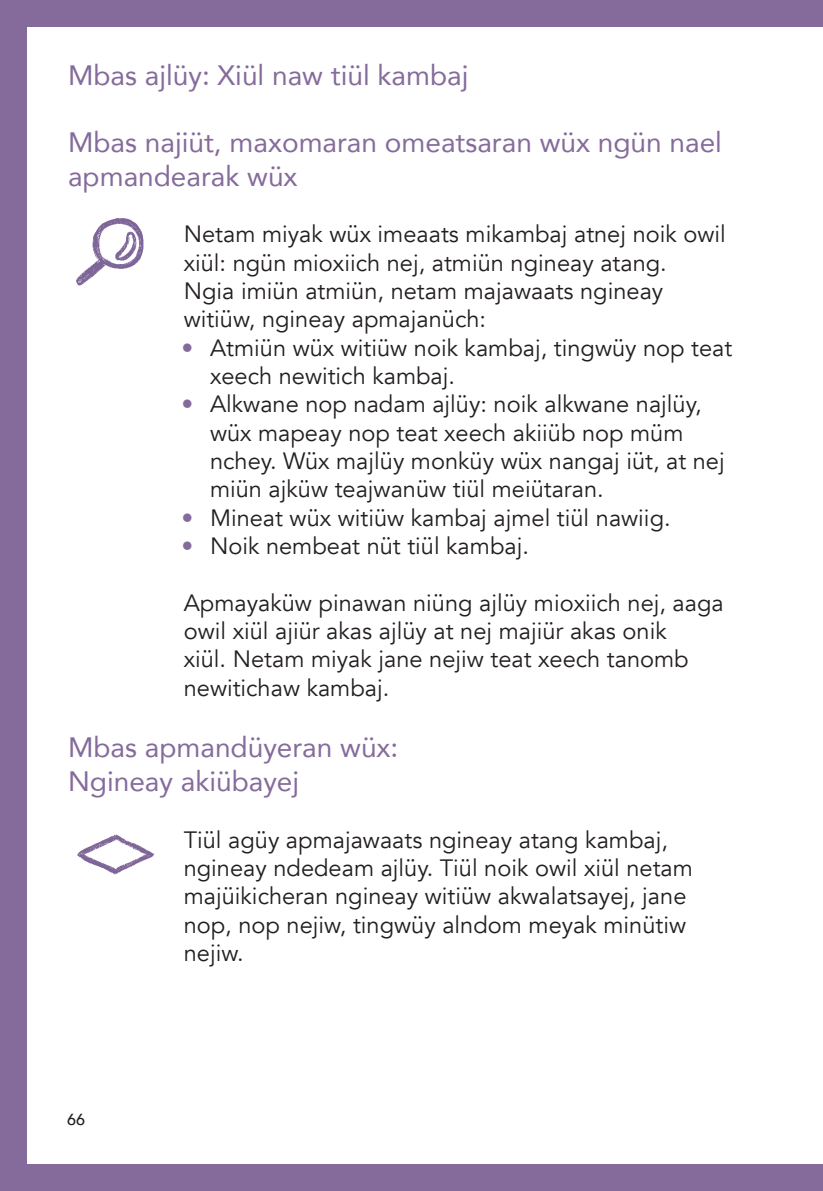
<style>
.page{position:relative;width:823px;height:1191px;background:#fff}
.page>*{position:absolute;margin:0;border:0;box-sizing:border-box;transform-origin:0 0}
.t1{font:28px/33.6px "Avenir";color:#856b9c}
.t2{font:23.6px/28.4px "Avenir";color:#231f20}
.t3{font:500 16px "Avenir";color:#231f20}
.s1{color:#856b9c}
</style>
<div class="page">
<div style="left:0;top:0;width:822px;height:26px;background:#856b9c"></div>
<div style="left:0;top:1164px;width:822px;height:27px;background:#856b9c"></div>
<div style="left:0;top:0;width:26px;height:1191px;background:#856b9c"></div>
<img style="left:77px;top:834px;width:78px;height:41px">
<img style="left:76px;top:218px;width:68px;height:68px">
<p class="t1" style="left:68px;top:57px;width:401px">Mbas ajlüy: Xiül naw tiül kambaj</p>
<p class="t1" style="left:68px;top:125px;width:655px">Mbas najiüt, maxomaran omeatsaran wüx ngün nael apmandearak wüx</p>
<p class="t2" style="left:184px;top:220px;width:543px">Netam miyak wüx imeaats mikambaj atnej noik owil xiül: ngün mioxiich nej, atmiün ngineay atang.<br>Ngia imiün atmiün, netam majawaats ngineay witiüw, ngineay apmajanüch:</p>
<p class="t2" style="left:210px;top:334px;width:523px;text-indent:-28px"><span class="s1">•</span> Atmiün wüx witiüw noik kambaj, tingwüy nop teat xeech newitich kambaj.</p>
<p class="t2" style="left:210px;top:390px;width:516px;text-indent:-28px"><span class="s1">•</span> Alkwane nop nadam ajlüy: noik alkwane najlüy, wüx mapeay nop teat xeech akiiüb nop müm nchey. Wüx majlüy monküy wüx nangaj iüt, at nej miün ajküw teajwanüw tiül meiütaran.</p>
<p class="t2" style="left:181px;top:503px;width:490px"><span class="s1">•</span> Mineat wüx witiüw kambaj ajmel tiül nawiig.</p>
<p class="t2" style="left:181px;top:532px;width:348px"><span class="s1">•</span> Noik nembeat nüt tiül kambaj.</p>
<p class="t2" style="left:184px;top:588px;width:541px">Apmayaküw pinawan niüng ajlüy mioxiich nej, aaga owil xiül ajiür akas ajlüy at nej majiür akas onik<br>xiül. Netam miyak jane nejiw teat xeech tanomb newitichaw kambaj.</p>
<p class="t1" style="left:68px;top:730px;width:331px">Mbas apmandüyeran wüx:<br>Ngineay akiübayej</p>
<p class="t2" style="left:184px;top:826px;width:510px">Tiül agüy apmajawaats ngineay atang kambaj, ngineay ndedeam ajlüy. Tiül noik owil xiül netam majüikicheran ngineay witiüw akwalatsayej, jane nop, nop nejiw, tingwüy alndom meyak minütiw nejiw.</p>
<p class="t3" style="left:67px;top:1105px;width:19px">66</p>
</div>
